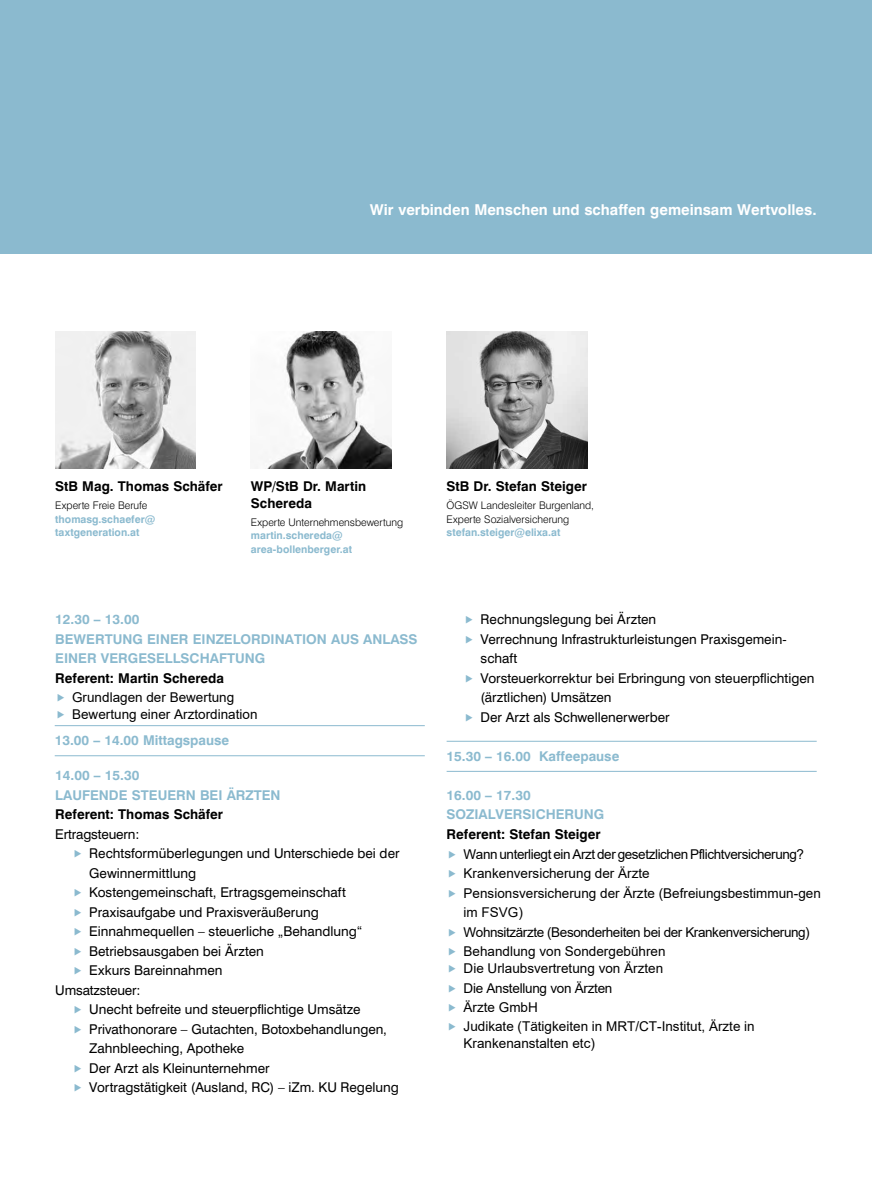
<style>
.page{position:relative;width:872px;height:1191px;background:#fff}
.page>*{position:absolute;margin:0;border:0;box-sizing:border-box;transform-origin:0 0}
.t1{font:700 15px "Swiss 721 BT";color:#fff}
.t2{font:13.5px/19.5px "Swiss 721 BT";color:#000}
.t3{font:13.5px/19.5px "Arial";color:#000}
.t4{font:700 13.5px/19.5px "Swiss 721 BT";color:#8bbacf}
.t5{font:700 13.5px/16.5px "Swiss 721 BT";color:#000}
.t6{font:300 10.5px/13.5px "Swiss 721 BT";color:#000}
.t7{font:700 10.5px/13.5px "Swiss 721 BT";color:#8bbacf}
</style>
<div class="page">
<hr style="left:55px;top:725px;width:370px;height:1px;background:#8bbacf">
<hr style="left:55px;top:755px;width:370px;height:1px;background:#8bbacf">
<hr style="left:446px;top:741px;width:370px;height:1px;background:#8bbacf">
<hr style="left:446px;top:771px;width:370px;height:1px;background:#8bbacf">
<div style="left:0;top:0;width:872px;height:254px;background:#8bbacf"></div>
<img style="left:55px;top:332px;width:141px;height:136px">
<img style="left:265px;top:332px;width:126px;height:136px">
<img style="left:446px;top:332px;width:141px;height:136px">
<p class="t1" style="left:370px;top:200px;width:448px">Wir verbinden Menschen und schaffen gemeinsam Wertvolles.</p>
<p class="t5" style="left:55px;top:478px;width:169px">StB Mag. Thomas Schäfer</p>
<p class="t6" style="left:55px;top:498px;width:94px">Experte Freie Berufe</p>
<p class="t7" style="left:55px;top:512px;width:101px">thomasg.schaefer@ taxtgeneration.at</p>
<p class="t5" style="left:251px;top:478px;width:117px">WP/StB Dr. Martin<br>Schereda</p>
<p class="t6" style="left:251px;top:515px;width:154px">Experte Unternehmensbewertung</p>
<p class="t7" style="left:251px;top:528px;width:103px">martin.schereda@ area-bollenberger.at</p>
<p class="t5" style="left:446px;top:478px;width:142px">StB Dr. Stefan Steiger</p>
<p class="t6" style="left:446px;top:498px;width:149px">ÖGSW Landesleiter Burgenland,<br>Experte Sozialversicherung</p>
<p class="t7" style="left:446px;top:525px;width:115px">stefan.steiger@elixa.at</p>
<p class="t4" style="left:55px;top:609px;width:364px">12.30 – 13.00<br>BEWERTUNG EINER EINZELORDINATION AUS ANLASS<br>EINER VERGESELLSCHAFTUNG</p>
<p class="t5" style="left:55px;top:669px;width:170px">Referent: Martin Schereda</p>
<p class="t3" style="left:72px;top:689px;width:187px;line-height:16.2px">Grundlagen der Bewertung<br>Bewertung einer Arztordination</p>
<p class="t4" style="left:55px;top:730px;width:176px">13.00 – 14.00 Mittagspause</p>
<p class="t4" style="left:55px;top:765px;width:227px">14.00 – 15.30<br>LAUFENDE STEUERN BEI ÄRZTEN</p>
<p class="t5" style="left:55px;top:806px;width:169px">Referent: Thomas Schäfer</p>
<p class="t2" style="left:55px;top:824px;width:86px">Ertragsteuern:</p>
<p class="t2" style="left:89px;top:843px;width:312px">Rechtsformüberlegungen und Unterschiede bei der</p>
<p class="t2" style="left:89px;top:863px;width:108px">Gewinnermittlung</p>
<p class="t2" style="left:89px;top:882px;width:258px">Kostengemeinschaft, Ertragsgemeinschaft</p>
<p class="t2" style="left:89px;top:902px;width:231px">Praxisaufgabe und Praxisveräußerung</p>
<p class="t2" style="left:89px;top:921px;width:274px">Einnahmequellen – steuerliche „Behandlung“</p>
<p class="t2" style="left:89px;top:941px;width:176px">Betriebsausgaben bei Ärzten</p>
<p class="t2" style="left:89px;top:960px;width:135px">Exkurs Bareinnahmen</p>
<p class="t2" style="left:55px;top:980px;width:87px">Umsatzsteuer:</p>
<p class="t2" style="left:89px;top:999px;width:273px">Unecht befreite und steuerpflichtige Umsätze</p>
<p class="t2" style="left:89px;top:1019px;width:299px">Privathonorare – Gutachten, Botoxbehandlungen,</p>
<p class="t2" style="left:89px;top:1038px;width:156px">Zahnbleeching, Apotheke</p>
<p class="t2" style="left:89px;top:1058px;width:182px">Der Arzt als Kleinunternehmer</p>
<p class="t2" style="left:89px;top:1077px;width:311px">Vortragstätigkeit (Ausland, RC) – iZm. KU Regelung</p>
<p class="t2" style="left:480px;top:609px;width:335px">Rechnungslegung bei Ärzten<br>Verrechnung Infrastrukturleistungen Praxisgemein&shy;schaft<br>Vorsteuerkorrektur bei Erbringung von steuerpflichtigen (ärztlichen) Umsätzen<br>Der Arzt als Schwellenerwerber</p>
<p class="t4" style="left:446px;top:746px;width:174px">15.30 – 16.00 Kaffeepause</p>
<p class="t4" style="left:446px;top:785px;width:159px">16.00 – 17.30<br>SOZIALVERSICHERUNG</p>
<p class="t5" style="left:446px;top:825px;width:155px">Referent: Stefan Steiger</p>
<p class="t3" style="left:463px;top:844px;width:359px">Wann unterliegt ein Arzt der gesetzlichen Pflichtversicherung?<br>Krankenversicherung der Ärzte<br>Pensionsversicherung der Ärzte (Befreiungsbestimmun-gen im FSVG)<br>Wohnsitzärzte (Besonderheiten bei der Krankenversicherung)<br>Behandlung von Sondergebühren</p>
<p class="t3" style="left:463px;top:958px;width:293px">Die Urlaubsvertretung von Ärzten<br>Die Anstellung von Ärzten<br>Ärzte GmbH<br>Judikate (Tätigkeiten in MRT/CT-Institut, Ärzte in</p>
<p class="t3" style="left:463px;top:1033px;width:133px">Krankenanstalten etc)</p>
</div>
